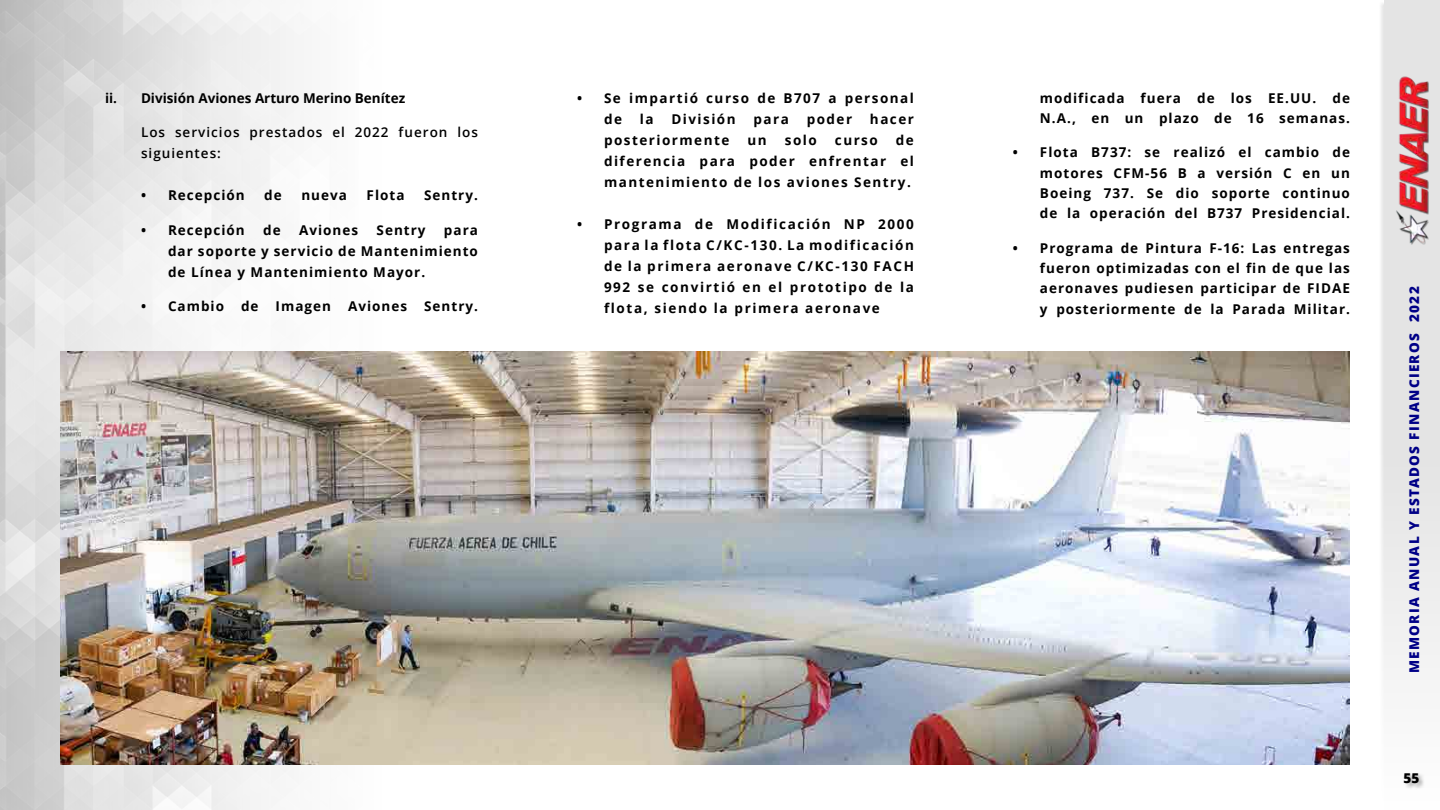
<style>
.page{position:relative;width:1440px;height:810px;background:#fff}
.page>*{position:absolute;margin:0;border:0;box-sizing:border-box;transform-origin:0 0}
.t1{font:700 13.5px/21px "Open Sans";letter-spacing:.075em;color:#000;text-align:justify}
.t2{font:700 13.5px/21px "Open Sans";letter-spacing:.11em;color:#000}
.t3{font:600 13.5px/21px "Open Sans";letter-spacing:.075em;color:#000}
.t4{font:700 13.5px "Open Sans";color:#000}
.t5{font:800 13.5px "Open Sans";letter-spacing:.1em;color:#000087}
.t6{font:800 13.5px "Open Sans";color:#000}
</style>
<div class="page">
<div style="left:1379px;top:0;width:61px;height:810px;background:#f1f1f1"></div>
<div style="left:1384px;top:0;width:56px;height:810px;background:linear-gradient(to bottom,#dedede,#f6f6f6)"></div>
<img style="left:1396px;top:72px;width:34px;height:174px">
<div style="left:1403px;top:772px;width:22px;height:17px;background:#000;opacity:.33"></div>
<img style="left:0;top:0;width:294px;height:810px">
<img style="left:60px;top:351px;width:1290px;height:414px">
<p class="t4" style="left:105px;top:88px;width:302px">ii. División Aviones Arturo Merino Benítez</p>
<p class="t3" style="left:141px;top:121px;width:339px">Los servicios prestados el 2022 fueron los siguientes:</p>
<p class="t1" style="left:141px;top:184px;width:105px">• Recepción</p>
<p class="t1" style="left:264px;top:184px;width:19px">de</p>
<p class="t1" style="left:301px;top:184px;width:47px">nueva</p>
<p class="t1" style="left:367px;top:184px;width:39px">Flota</p>
<p class="t1" style="left:424px;top:184px;width:55px">Sentry.</p>
<p class="t1" style="left:141px;top:219px;width:105px">• Recepción</p>
<p class="t1" style="left:263px;top:219px;width:19px">de</p>
<p class="t1" style="left:299px;top:219px;width:61px">Aviones</p>
<p class="t1" style="left:377px;top:219px;width:51px">Sentry</p>
<p class="t1" style="left:168px;top:219px;width:312px;text-indent:276px">para dar soporte y servicio de Mantenimiento de Línea y Mantenimiento Mayor.</p>
<p class="t1" style="left:141px;top:295px;width:85px">• Cambio</p>
<p class="t1" style="left:241px;top:295px;width:19px">de</p>
<p class="t1" style="left:276px;top:295px;width:57px">Imagen</p>
<p class="t1" style="left:348px;top:295px;width:61px">Aviones</p>
<p class="t1" style="left:424px;top:295px;width:55px">Sentry.</p>
<p class="t2" style="left:604px;top:88px;width:312px;text-indent:-27px">• Se impartió curso de B707 a personal de</p>
<p class="t1" style="left:640px;top:109px;width:15px">la</p>
<p class="t2" style="left:671px;top:109px;width:66px">División</p>
<p class="t1" style="left:753px;top:109px;width:37px">para</p>
<p class="t1" style="left:807px;top:109px;width:47px">poder</p>
<p class="t1" style="left:870px;top:109px;width:46px">hacer</p>
<p class="t2" style="left:604px;top:130px;width:127px">posteriormente</p>
<p class="t1" style="left:748px;top:130px;width:21px">un</p>
<p class="t1" style="left:785px;top:130px;width:33px">solo</p>
<p class="t1" style="left:835px;top:130px;width:44px">curso</p>
<p class="t1" style="left:604px;top:130px;width:311px;text-indent:292px">de diferencia para poder enfrentar el mantenimiento de los aviones Sentry.</p>
<p class="t1" style="left:604px;top:214px;width:312px;text-indent:-27px">• Programa de Modificación NP 2000 para la flota C/KC-130. La modificación de la primera aeronave C/KC-130 FACH 992 se convirtió en el prototipo de la flota, siendo la primera aeronave</p>
<p class="t1" style="left:1040px;top:87px;width:312px;line-height:20.2px">modificada fuera de los EE.UU. de<br>N.A., en un plazo de 16 semanas.</p>
<p class="t1" style="left:1040px;top:142px;width:312px;line-height:20.2px;text-indent:-27px">• Flota B737: se realizó el cambio de motores CFM-56 B a versión C en un Boeing 737. Se dio soporte continuo de la operación del B737 Presidencial.</p>
<p class="t1" style="left:1040px;top:237px;width:312px;line-height:20.5px;text-indent:-27px">• Programa de Pintura F-16: Las entregas fueron optimizadas con el fin de que las aeronaves pudiesen participar de FIDAE y posteriormente de la Parada Militar.</p>
<p class="t5" style="left:1404px;top:673px;width:388px;rotate:-90deg">MEMORIA ANUAL Y ESTADOS FINANCIEROS 2022</p>
<p class="t6" style="left:1404px;top:768px;width:17px">55</p>
</div>
